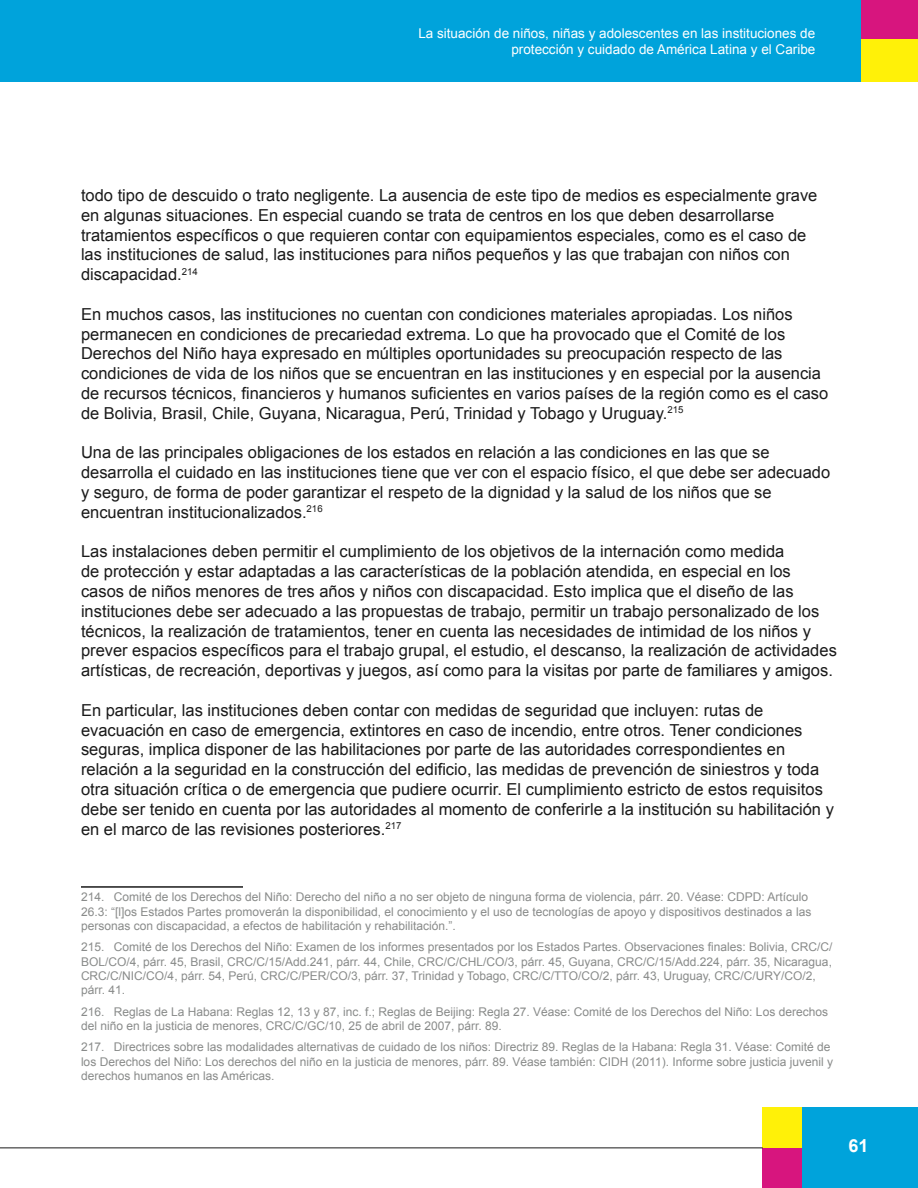
<style>
.page{position:relative;width:918px;height:1188px;background:#fff}
.page>*{position:absolute;margin:0;border:0;box-sizing:border-box;transform-origin:0 0}
.t1{font:700 18px "Arial";color:#fff}
.t2{font:16.5px/19.8px "Arial";color:#1a1a1a}
.t3{font:13.5px/16.2px "Arial";color:#fff;text-align:right}
.t4{font:12px/14.4px "Arial";color:#898b8a}
</style>
<div class="page">
<div style="left:0;top:0;width:918px;height:82px;background:#00a3db"></div>
<div style="left:861px;top:38px;width:57px;height:44px;background:#fff108"></div>
<div style="left:861px;top:0;width:57px;height:38px;background:#d7157e"></div>
<div style="left:802px;top:1107px;width:116px;height:81px;background:#00a3db"></div>
<div style="left:763px;top:1148px;width:39px;height:40px;background:#d7157e"></div>
<div style="left:763px;top:1107px;width:39px;height:41px;background:#fff108"></div>
<hr style="left:0;top:1148px;width:763px;height:1px;background:#1a1a1a">
<hr style="left:81px;top:886px;width:162px;height:2px;background:#1a1a1a">
<p class="t3" style="left:418px;top:25px;width:398px">La situación de niños, niñas y adolescentes en las instituciones de protección y cuidado de América Latina y el Caribe</p>
<p class="t2" style="left:81px;top:185px;width:738px">todo tipo de descuido o trato negligente. La ausencia de este tipo de medios es especialmente grave en algunas situaciones. En especial cuando se trata de centros en los que deben desarrollarse tratamientos específicos o que requieren contar con equipamientos especiales, como es el caso de las instituciones de salud, las instituciones para niños pequeños y las que trabajan con niños con discapacidad.<sup>214</sup></p>
<p class="t2" style="left:81px;top:304px;width:749px">En muchos casos, las instituciones no cuentan con condiciones materiales apropiadas. Los niños permanecen en condiciones de precariedad extrema. Lo que ha provocado que el Comité de los Derechos del Niño haya expresado en múltiples oportunidades su preocupación respecto de las condiciones de vida de los niños que se encuentran en las instituciones y en especial por la ausencia de recursos técnicos, financieros y humanos suficientes en varios países de la región como es el caso de Bolivia, Brasil, Chile, Guyana, Nicaragua, Perú, Trinidad y Tobago y Uruguay.<sup>215</sup></p>
<p class="t2" style="left:81px;top:443px;width:751px">Una de las principales obligaciones de los estados en relación a las condiciones en las que se desarrolla el cuidado en las instituciones tiene que ver con el espacio físico, el que debe ser adecuado y seguro, de forma de poder garantizar el respeto de la dignidad y la salud de los niños que se encuentran institucionalizados.<sup>216</sup></p>
<p class="t2" style="left:81px;top:542px;width:757px">Las instalaciones deben permitir el cumplimiento de los objetivos de la internación como medida<br>de protección y estar adaptadas a las características de la población atendida, en especial en los casos de niños menores de tres años y niños con discapacidad. Esto implica que el diseño de las instituciones debe ser adecuado a las propuestas de trabajo, permitir un trabajo personalizado de los técnicos, la realización de tratamientos, tener en cuenta las necesidades de intimidad de los niños y prever espacios específicos para el trabajo grupal, el estudio, el descanso, la realización de actividades artísticas, de recreación, deportivas y juegos, así como para la visitas por parte de familiares y amigos.</p>
<p class="t2" style="left:81px;top:700px;width:754px">En particular, las instituciones deben contar con medidas de seguridad que incluyen: rutas de evacuación en caso de emergencia, extintores en caso de incendio, entre otros. Tener condiciones seguras, implica disponer de las habilitaciones por parte de las autoridades correspondientes en relación a la seguridad en la construcción del edificio, las medidas de prevención de siniestros y toda otra situación crítica o de emergencia que pudiere ocurrir. El cumplimiento estricto de estos requisitos debe ser tenido en cuenta por las autoridades al momento de conferirle a la institución su habilitación y en el marco de las revisiones posteriores.<sup>217</sup></p>
<p class="t4" style="left:81px;top:890px;width:732px">214. Comité de los Derechos del Niño: Derecho del niño a no ser objeto de ninguna forma de violencia, párr. 20. Véase: CDPD: Artículo<br>26.3: “[l]os Estados Partes promoverán la disponibilidad, el conocimiento y el uso de tecnologías de apoyo y dispositivos destinados a las personas con discapacidad, a efectos de habilitación y rehabilitación.”.</p>
<p class="t4" style="left:81px;top:940px;width:753px">215. Comité de los Derechos del Niño: Examen de los informes presentados por los Estados Partes. Observaciones finales: Bolivia, CRC/C/ BOL/CO/4, párr. 45, Brasil, CRC/C/15/Add.241, párr. 44, Chile, CRC/C/CHL/CO/3, párr. 45, Guyana, CRC/C/15/Add.224, párr. 35, Nicaragua, CRC/C/NIC/CO/4, párr. 54, Perú, CRC/C/PER/CO/3, párr. 37, Trinidad y Tobago, CRC/C/TTO/CO/2, párr. 43, Uruguay, CRC/C/URY/CO/2, párr. 41.</p>
<p class="t4" style="left:81px;top:1004px;width:749px">216. Reglas de La Habana: Reglas 12, 13 y 87, inc. f.; Reglas de Beijing: Regla 27. Véase: Comité de los Derechos del Niño: Los derechos del niño en la justicia de menores, CRC/C/GC/10, 25 de abril de 2007, párr. 89.</p>
<p class="t4" style="left:81px;top:1040px;width:754px">217. Directrices sobre las modalidades alternativas de cuidado de los niños: Directriz 89. Reglas de la Habana: Regla 31. Véase: Comité de los Derechos del Niño: Los derechos del niño en la justicia de menores, párr. 89. Véase también: CIDH (2011). Informe sobre justicia juvenil y derechos humanos en las Américas.</p>
<p class="t1" style="left:848px;top:1136px;width:22px">61</p>
</div>
